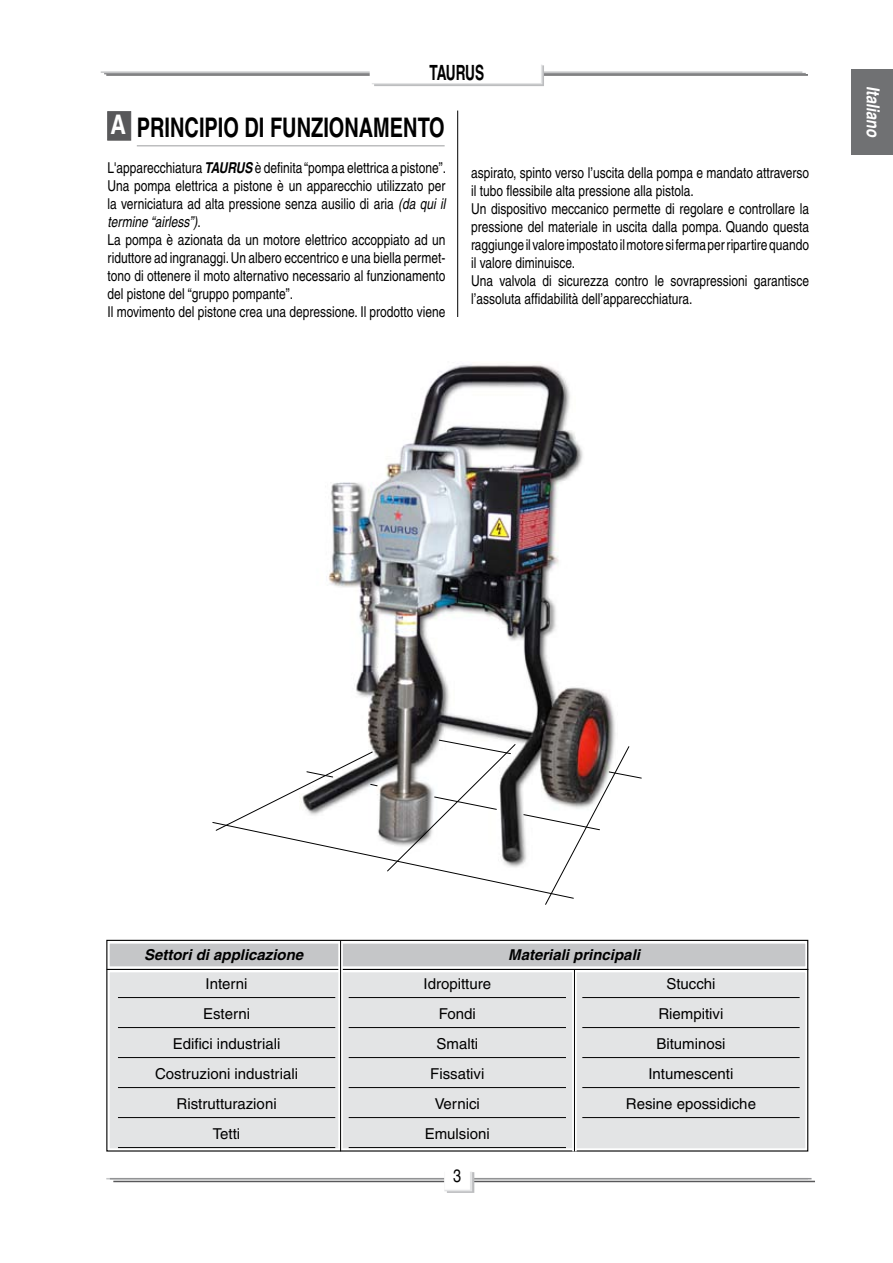
<style>
.page{position:relative;width:893px;height:1263px;background:#fff}
.page>*{position:absolute;margin:0;border:0;box-sizing:border-box;transform-origin:0 0}
.t1{font:700 27px "Helvetica";color:#000;scale:.74 1}
.t2{font:700 21px "Helvetica";letter-spacing:-.02em;color:#000;scale:.65 1}
.t3{font:italic 700 18px "Helvetica";color:#fff;scale:.8 1}
.t4{font:18px "Helvetica";color:#000;scale:.8 1}
.t5{font:15px/18px "Helvetica";color:#000;scale:.8 1}
.t6{font:15px/30px "Helvetica";color:#000;text-align:center}
.t7{font:italic 700 15px "Helvetica";color:#000}
.s1{color:#fff}
.s2{font-weight:700;font-style:italic}
.s3{font-style:italic}
</style>
<div class="page">
<hr style="left:106px;top:74px;width:702px;height:2px;background:#58585a">
<hr style="left:101px;top:71px;width:701px;height:2px;background:#c5c6c8">
<hr style="left:104px;top:73px;width:702px;height:1px;background:#929395">
<hr style="left:113px;top:1181px;width:702px;height:1px;background:#58585a">
<hr style="left:106px;top:1178px;width:702px;height:1px;background:#c5c6c8">
<hr style="left:110px;top:1178px;width:702px;height:1px;background:#929395">
<div style="left:447px;top:1172px;width:27px;height:21px;background:#bcbdbf;border:2px solid #bcbdbf"></div>
<div style="left:444px;top:1172px;width:28px;height:19px;background:#e3e4e5"></div>
<div style="left:444px;top:1170px;width:26px;height:20px;background:#fff"></div>
<div style="left:374px;top:65px;width:170px;height:21px;background:#c8c9ca"></div>
<div style="left:372px;top:65px;width:170px;height:19px;background:#e3e4e5"></div>
<div style="left:370px;top:64px;width:171px;height:19px;background:#fff"></div>
<div style="left:851px;top:70px;width:42px;height:85px;background:#707173"></div>
<hr style="left:457px;top:111px;width:1px;height:1039px;background:#000">
<div style="left:447px;top:317px;width:22px;height:840px;background:#fff"></div>
<img style="left:328px;top:364px;width:288px;height:376px">
<svg style="left:212px;top:740px;width:430px;height:165px"></svg>
<div style="left:108px;top:111px;width:23px;height:29px;background:#58585a;border:1px solid #58585a"></div>
<hr style="left:137px;top:145px;width:308px;height:1px;background:#9c9d9f">
<div style="left:107px;top:941px;width:701px;height:28px;background:#c5c6c8;border:3px solid #fff"></div>
<div style="left:107px;top:969px;width:701px;height:182px;background:#e3e4e5;border:3px solid #fff"></div>
<svg style="left:108px;top:967px;width:698px;height:5px;background:#f6f6f6"></svg>
<hr style="left:118px;top:997px;width:217px;height:1px;background:#000">
<hr style="left:118px;top:1027px;width:217px;height:1px;background:#000">
<hr style="left:118px;top:1057px;width:217px;height:1px;background:#000">
<hr style="left:118px;top:1087px;width:217px;height:1px;background:#000">
<hr style="left:118px;top:1117px;width:217px;height:1px;background:#000">
<hr style="left:118px;top:1147px;width:217px;height:1px;background:#000">
<hr style="left:107px;top:969px;width:701px;height:1px;background:#000">
<div style="left:338px;top:941px;width:5px;height:210px;background:#f4f4f4"></div>
<hr style="left:340px;top:941px;width:1px;height:210px;background:#000">
<div style="left:106px;top:940px;width:702px;height:211px;border:1px solid #000"></div>
<div style="left:572px;top:970px;width:5px;height:181px;background:#fff"></div>
<hr style="left:574px;top:969px;width:1px;height:182px;background:#000">
<hr style="left:349px;top:997px;width:217px;height:1px;background:#000">
<hr style="left:349px;top:1027px;width:217px;height:1px;background:#000">
<hr style="left:349px;top:1057px;width:217px;height:1px;background:#000">
<hr style="left:349px;top:1087px;width:217px;height:1px;background:#000">
<hr style="left:349px;top:1117px;width:217px;height:1px;background:#000">
<hr style="left:349px;top:1147px;width:217px;height:1px;background:#000">
<hr style="left:582px;top:997px;width:218px;height:1px;background:#000">
<hr style="left:582px;top:1027px;width:218px;height:1px;background:#000">
<hr style="left:582px;top:1057px;width:218px;height:1px;background:#000">
<hr style="left:582px;top:1087px;width:218px;height:1px;background:#000">
<hr style="left:582px;top:1117px;width:218px;height:1px;background:#000">
<h2 class="t2" style="left:430px;top:60px;width:86px">TAURUS</h2>
<h1 class="t1" style="left:111px;top:111px;width:453px"><span class="s1">A</span> PRINCIPIO DI FUNZIONAMENTO</h1>
<p class="t5" style="left:108px;top:159px;width:425px">L'apparecchiatura <span class="s2">TAURUS</span> è definita “pompa elettrica a pistone”.<br>Una pompa elettrica a pistone è un apparecchio utilizzato per la verniciatura ad alta pressione senza ausilio di aria <span class="s3">(da qui il termine “airless”)</span>.<br>La pompa è azionata da un motore elettrico accoppiato ad un riduttore ad ingranaggi. Un albero eccentrico e una biella permet&shy;tono di ottenere il moto alternativo necessario al funzionamento del pistone del “gruppo pompante”.<br>Il movimento del pistone crea una depressione. Il prodotto viene</p>
<p class="t5" style="left:471px;top:163px;width:424px">aspirato, spinto verso l’uscita della pompa e mandato attraverso il tubo flessibile alta pressione alla pistola.<br>Un dispositivo meccanico permette di regolare e controllare la pressione del materiale in uscita dalla pompa. Quando questa raggiunge il valore impostato il motore si ferma per ripartire quando il valore diminuisce.<br>Una valvola di sicurezza contro le sovrapressioni garantisce l’assoluta affidabilità dell’apparecchiatura.</p>
<p class="t3" style="left:884px;top:86px;width:66px;rotate:90deg">Italiano</p>
<p class="t7" style="left:144px;top:945px;width:161px">Settori di applicazione</p>
<p class="t6" style="left:155px;top:968px;width:144px">Interni<br>Esterni<br>Edifici industriali<br>Costruzioni industriali<br>Ristrutturazioni<br>Tetti</p>
<p class="t6" style="left:424px;top:968px;width:69px">Idropitture<br>Fondi<br>Smalti<br>Fissativi<br>Vernici<br>Emulsioni</p>
<p class="t4" style="left:453px;top:1165px;width:12px">3</p>
<p class="t7" style="left:508px;top:945px;width:133px">Materiali principali</p>
<p class="t6" style="left:626px;top:968px;width:132px">Stucchi<br>Riempitivi<br>Bituminosi<br>Intumescenti<br>Resine epossidiche</p>
</div>
